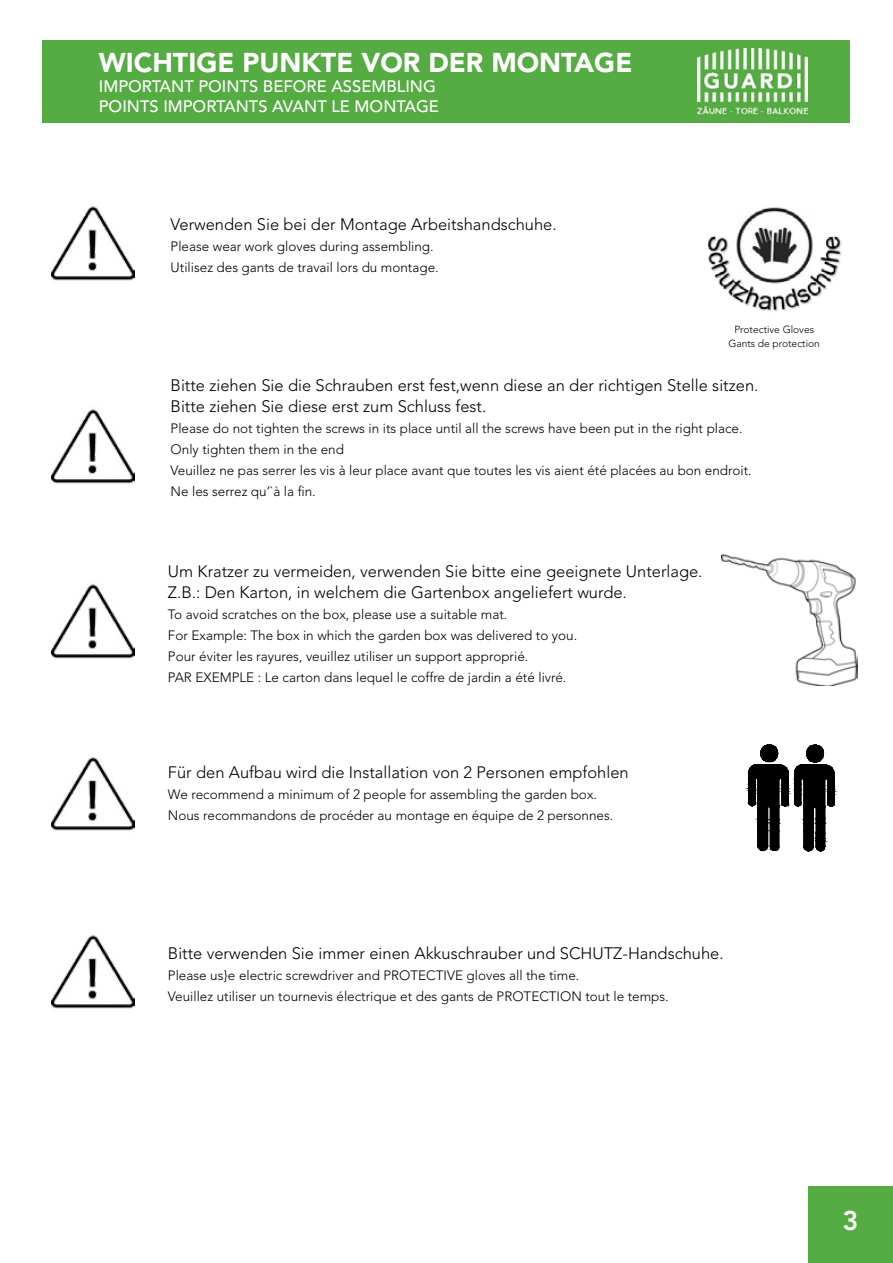
<style>
.page{position:relative;width:893px;height:1263px;background:#fff}
.page>*{position:absolute;margin:0;border:0;box-sizing:border-box;transform-origin:0 0}
.t1{font:900 27px "Avenir LT Std";color:#fff}
.t2{font:800 27px "Avenir LT Std";color:#fff}
.t3{font:300 16.5px/21px "Avenir LT Std";color:#000}
.t4{font:500 16.5px/19.8px "Avenir LT Std";color:#fff}
.t5{font:300 13.5px/21px "Avenir LT Std";color:#000}
.t6{font:300 10.2px/13.6px "Avenir LT Std";color:#000;text-align:center}
</style>
<div class="page">
<div style="left:43px;top:41px;width:807px;height:82px;background:#55ac42"></div>
<div style="left:808px;top:1186px;width:85px;height:77px;background:#55ac42"></div>
<img style="left:698px;top:48px;width:110px;height:67px">
<img style="left:52px;top:206px;width:83px;height:75px">
<img style="left:707px;top:207px;width:135px;height:105px">
<img style="left:52px;top:409px;width:83px;height:75px">
<img style="left:52px;top:584px;width:83px;height:75px">
<img style="left:52px;top:757px;width:83px;height:74px">
<img style="left:52px;top:935px;width:83px;height:74px">
<svg style="left:748px;top:744px;width:87px;height:108px"></svg>
<img style="left:722px;top:555px;width:136px;height:130px">
<h1 class="t1" style="left:99px;top:47px;width:535px">WICHTIGE PUNKTE VOR DER MONTAGE</h1>
<p class="t4" style="left:99px;top:77px;width:342px">IMPORTANT POINTS BEFORE ASSEMBLING<br>POINTS IMPORTANTS AVANT LE MONTAGE</p>
<p class="t3" style="left:171px;top:214px;width:388px">Verwenden Sie bei der Montage Arbeitshandschuhe.</p>
<p class="t5" style="left:171px;top:236px;width:270px">Please wear work gloves during assembling.<br>Utilisez des gants de travail lors du montage.</p>
<p class="t6" style="left:728px;top:323px;width:93px">Protective Gloves<br>Gants de protection</p>
<p class="t3" style="left:171px;top:375px;width:589px">Bitte ziehen Sie die Schrauben erst fest,wenn diese an der richtigen Stelle sitzen.<br>Bitte ziehen Sie diese erst zum Schluss fest.</p>
<p class="t5" style="left:171px;top:418px;width:583px">Please do not tighten the screws in its place until all the screws have been put in the right place.<br>Only tighten them in the end<br>Veuillez ne pas serrer les vis à leur place avant que toutes les vis aient été placées au bon endroit.<br>Ne les serrez qu’`à la fin.</p>
<p class="t3" style="left:168px;top:560px;width:536px">Um Kratzer zu vermeiden, verwenden Sie bitte eine geeignete Unterlage.<br>Z.B.: Den Karton, in welchem die Gartenbox angeliefert wurde.</p>
<p class="t5" style="left:168px;top:603px;width:411px">To avoid scratches on the box, please use a suitable mat.<br>For Example: The box in which the garden box was delivered to you.<br>Pour éviter les rayures, veuillez utiliser un support approprié.<br>PAR EXEMPLE : Le carton dans lequel le coffre de jardin a été livré.</p>
<p class="t3" style="left:168px;top:762px;width:462px">Für den Aufbau wird die Installation von 2 Personen empfohlen</p>
<p class="t5" style="left:168px;top:784px;width:447px">We recommend a minimum of 2 people for assembling the garden box.<br>Nous recommandons de procéder au montage en équipe de 2 personnes.</p>
<p class="t3" style="left:168px;top:942px;width:557px">Bitte verwenden Sie immer einen Akkuschrauber und SCHUTZ-Handschuhe.</p>
<p class="t5" style="left:168px;top:964px;width:502px">Please us}e electric screwdriver and PROTECTIVE gloves all the time.<br>Veuillez utiliser un tournevis électrique et des gants de PROTECTION tout le temps.</p>
<h1 class="t2" style="left:842px;top:1205px;width:17px">3</h1>
</div>
